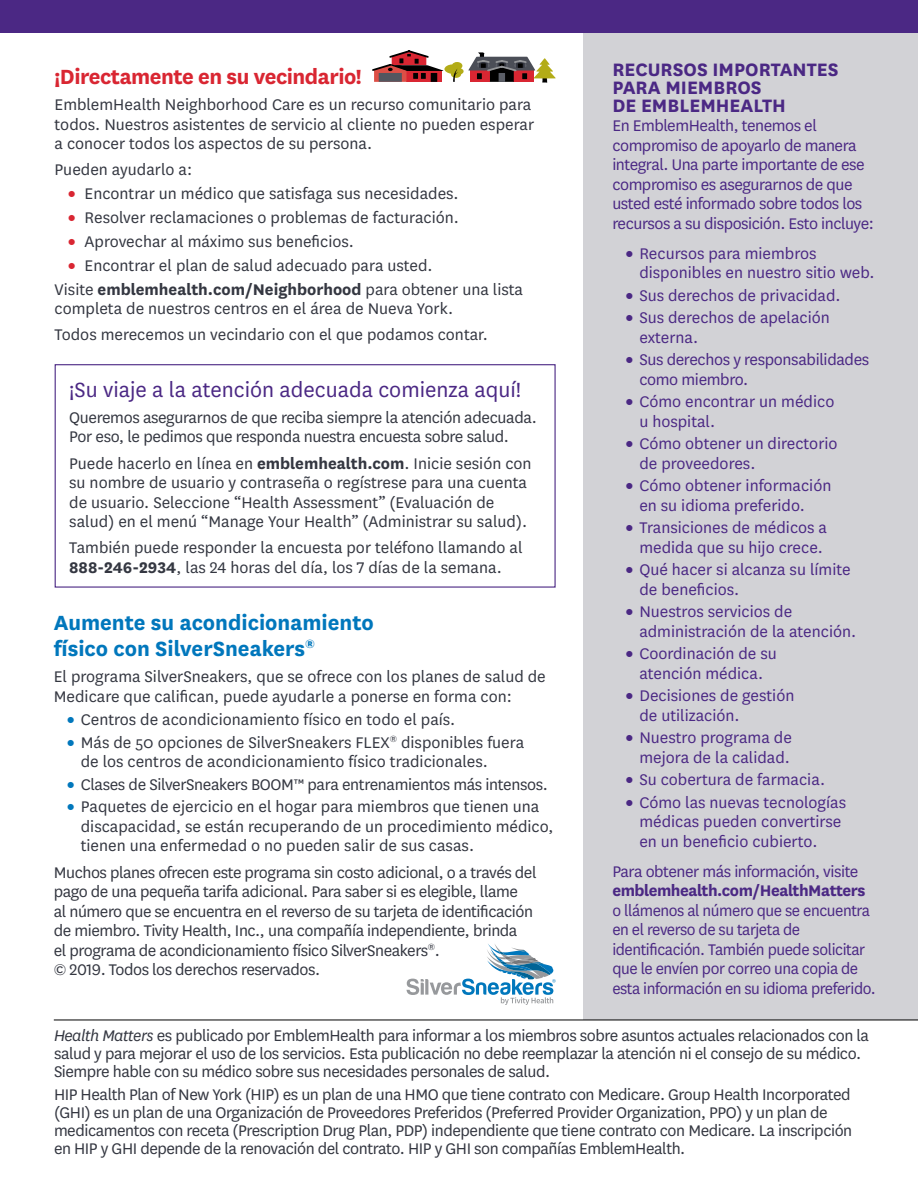
<style>
.page{position:relative;width:918px;height:1188px;background:#fff}
.page>*{position:absolute;margin:0;border:0;box-sizing:border-box;transform-origin:0 0}
.t1{font:700 24px/25.8px "National";color:#0177bc}
.t2{font:24px "National";color:#4b2884}
.t3{font:700 24px "National";letter-spacing:-.02em;color:#d92632}
.t4{font:700 21px/18px "National";color:#4b2884}
.t5{font:18px/19.5px "National";color:#343741}
.t6{font:18px/19.5px "National";letter-spacing:-.02em;color:#343741}
.t7{font:18px/19.5px "National";color:#4b2884}
.t8{font:18px/19.5px "National";letter-spacing:-.025em;color:#4b2884}
.t9{font:18px/19.5px "National";letter-spacing:-.02em;color:#4b2884}
.t10{font:700 18px "National";letter-spacing:-.025em;color:#4b2884}
.s1{font-weight:900;color:#d92632}
.s2{font-weight:700}
.s3{font-weight:900;color:#0177bc}
.s4{font-weight:900}
.s5{font-style:italic}
</style>
<div class="page">
<div style="left:583px;top:31px;width:335px;height:989px;background:#d2d2d6"></div>
<div style="left:0;top:0;width:918px;height:33px;background:#4b2884"></div>
<div style="left:55px;top:364px;width:501px;height:224px;border:1px solid #4b2884"></div>
<svg style="left:372px;top:50px;width:184px;height:33px"></svg>
<svg style="left:407px;top:944px;width:149px;height:61px"></svg>
<hr style="left:54px;top:1020px;width:864px;height:1px;background:#000">
<h1 class="t3" style="left:55px;top:60px;width:309px">¡Directamente en su vecindario!</h1>
<p class="t5" style="left:55px;top:94px;width:481px">EmblemHealth Neighborhood Care es un recurso comunitario para todos. Nuestros asistentes de servicio al cliente no pueden esperar a conocer todos los aspectos de su persona.</p>
<p class="t5" style="left:55px;top:159px;width:139px">Pueden ayudarlo a:</p>
<p class="t5" style="left:68px;top:183px;width:392px"><span class="s1">•</span> Encontrar un médico que satisfaga sus necesidades.</p>
<p class="t5" style="left:68px;top:207px;width:392px"><span class="s1">•</span> Resolver reclamaciones o problemas de facturación.</p>
<p class="t5" style="left:68px;top:231px;width:287px"><span class="s1">•</span> Aprovechar al máximo sus beneficios.</p>
<p class="t5" style="left:55px;top:253px;width:470px;line-height:23.9px;text-indent:14px"><span class="s1">•</span> Encontrar el plan de salud adecuado para usted.<br>Visite <span class="s2">emblemhealth.com/Neighborhood</span> para obtener una lista</p>
<p class="t5" style="left:55px;top:295px;width:435px;line-height:26.2px">completa de nuestros centros en el área de Nueva York.<br>Todos merecemos un vecindario con el que podamos contar.</p>
<h1 class="t2" style="left:69px;top:374px;width:453px">¡Su viaje a la atención adecuada comienza aquí!</h1>
<p class="t6" style="left:69px;top:407px;width:469px">Queremos asegurarnos de que reciba siempre la atención adecuada.<br>Por eso, le pedimos que responda nuestra encuesta sobre salud.</p>
<p class="t5" style="left:69px;top:453px;width:464px">Puede hacerlo en línea en <span class="s2">emblemhealth.com</span>. Inicie sesión con su nombre de usuario y contraseña o regístrese para una cuenta de usuario. Seleccione “Health Assessment” (Evaluación de salud) en el menú “Manage Your Health” (Administrar su salud).</p>
<p class="t5" style="left:69px;top:537px;width:455px">También puede responder la encuesta por teléfono llamando al<br><span class="s2">888-246-2934</span>, las 24 horas del día, los 7 días de la semana.</p>
<h1 class="t1" style="left:54px;top:608px;width:321px">Aumente su acondicionamiento físico con SilverSneakers<sup>®</sup></h1>
<p class="t5" style="left:54px;top:666px;width:494px">El programa SilverSneakers, que se ofrece con los planes de salud de<br>Medicare que califican, puede ayudarle a ponerse en forma con:</p>
<p class="t5" style="left:67px;top:709px;width:390px"><span class="s3">•</span> Centros de acondicionamiento físico en todo el país.</p>
<p class="t5" style="left:81px;top:732px;width:445px;text-indent:-13px"><span class="s3">•</span> Más de 50 opciones de SilverSneakers FLEX<sup>®</sup> disponibles fuera de los centros de acondicionamiento físico tradicionales.</p>
<p class="t6" style="left:67px;top:774px;width:482px"><span class="s3">•</span> Clases de SilverSneakers BOOM™ para entrenamientos más intensos.</p>
<p class="t5" style="left:81px;top:796px;width:474px;text-indent:-14px"><span class="s3">•</span> Paquetes de ejercicio en el hogar para miembros que tienen una discapacidad, se están recuperando de un procedimiento médico, tienen una enfermedad o no pueden salir de sus casas.</p>
<p class="t6" style="left:54px;top:862px;width:484px">Muchos planes ofrecen este programa sin costo adicional, o a través del pago de una pequeña tarifa adicional. Para saber si es elegible, llame<br>al número que se encuentra en el reverso de su tarjeta de identificación de miembro. Tivity Health, Inc., una compañía independiente, brinda<br>el programa de acondicionamiento físico SilverSneakers<sup>®</sup>.<br>© 2019. Todos los derechos reservados.</p>
<p class="t4" style="left:612px;top:59px;width:228px">RECURSOS IMPORTANTES<br>PARA MIEMBROS<br>DE EMBLEMHEALTH</p>
<p class="t8" style="left:612px;top:115px;width:263px">En EmblemHealth, tenemos el compromiso de apoyarlo de manera integral. Una parte importante de ese compromiso es asegurarnos de que usted esté informado sobre todos los recursos a su disposición. Esto incluye:</p>
<p class="t7" style="left:639px;top:243px;width:237px;text-indent:-14px"><span class="s4">•</span> Recursos para miembros disponibles en nuestro sitio web.</p>
<p class="t7" style="left:626px;top:285px;width:216px"><span class="s4">•</span> Sus derechos de privacidad.</p>
<p class="t7" style="left:639px;top:307px;width:192px;text-indent:-14px"><span class="s4">•</span> Sus derechos de apelación externa.</p>
<p class="t9" style="left:639px;top:349px;width:231px;text-indent:-14px"><span class="s4">•</span> Sus derechos y responsabilidades como miembro.</p>
<p class="t7" style="left:639px;top:391px;width:197px;text-indent:-14px"><span class="s4">•</span> Cómo encontrar un médico u hospital.</p>
<p class="t7" style="left:639px;top:433px;width:200px;text-indent:-14px"><span class="s4">•</span> Cómo obtener un directorio de proveedores.</p>
<p class="t7" style="left:639px;top:475px;width:194px;text-indent:-14px"><span class="s4">•</span> Cómo obtener información en su idioma preferido.</p>
<p class="t7" style="left:626px;top:517px;width:203px;text-align:center"><span class="s4">•</span> Transiciones de médicos a medida que su hijo crece.</p>
<p class="t7" style="left:639px;top:559px;width:213px;text-indent:-14px"><span class="s4">•</span> Qué hacer si alcanza su límite de beneficios.</p>
<p class="t7" style="left:639px;top:601px;width:218px;text-indent:-14px"><span class="s4">•</span> Nuestros servicios de administración de la atención.</p>
<p class="t7" style="left:626px;top:643px;width:153px;text-align:center"><span class="s4">•</span> Coordinación de su atención médica.</p>
<p class="t7" style="left:639px;top:685px;width:157px;text-indent:-14px"><span class="s4">•</span> Decisiones de gestión de utilización.</p>
<p class="t7" style="left:626px;top:727px;width:168px;text-align:right"><span class="s4">•</span> Nuestro programa de mejora de la calidad.</p>
<p class="t7" style="left:626px;top:769px;width:201px"><span class="s4">•</span> Su cobertura de farmacia.</p>
<p class="t7" style="left:639px;top:792px;width:208px;text-indent:-14px"><span class="s4">•</span> Cómo las nuevas tecnologías médicas pueden convertirse en un beneficio cubierto.</p>
<p class="t8" style="left:612px;top:861px;width:248px">Para obtener más información, visite</p>
<p class="t10" style="left:612px;top:878px;width:254px">emblemhealth.com/HealthMatters</p>
<p class="t8" style="left:612px;top:900px;width:265px">o llámenos al número que se encuentra en el reverso de su tarjeta de identificación. También puede solicitar que le envíen por correo una copia de esta información en su idioma preferido.</p>
<p class="t6" style="left:54px;top:1026px;width:817px;line-height:18px"><span class="s5">Health Matters</span> es publicado por EmblemHealth para informar a los miembros sobre asuntos actuales relacionados con la salud y para mejorar el uso de los servicios. Esta publicación no debe reemplazar la atención ni el consejo de su médico.<br>Siempre hable con su médico sobre sus necesidades personales de salud.</p>
<p class="t6" style="left:54px;top:1084px;width:800px;line-height:18px">HIP Health Plan of New York (HIP) es un plan de una HMO que tiene contrato con Medicare. Group Health Incorporated (GHI) es un plan de una Organización de Proveedores Preferidos (Preferred Provider Organization, PPO) y un plan de medicamentos con receta (Prescription Drug Plan, PDP) independiente que tiene contrato con Medicare. La inscripción en HIP y GHI depende de la renovación del contrato. HIP y GHI son compañías EmblemHealth.</p>
</div>
